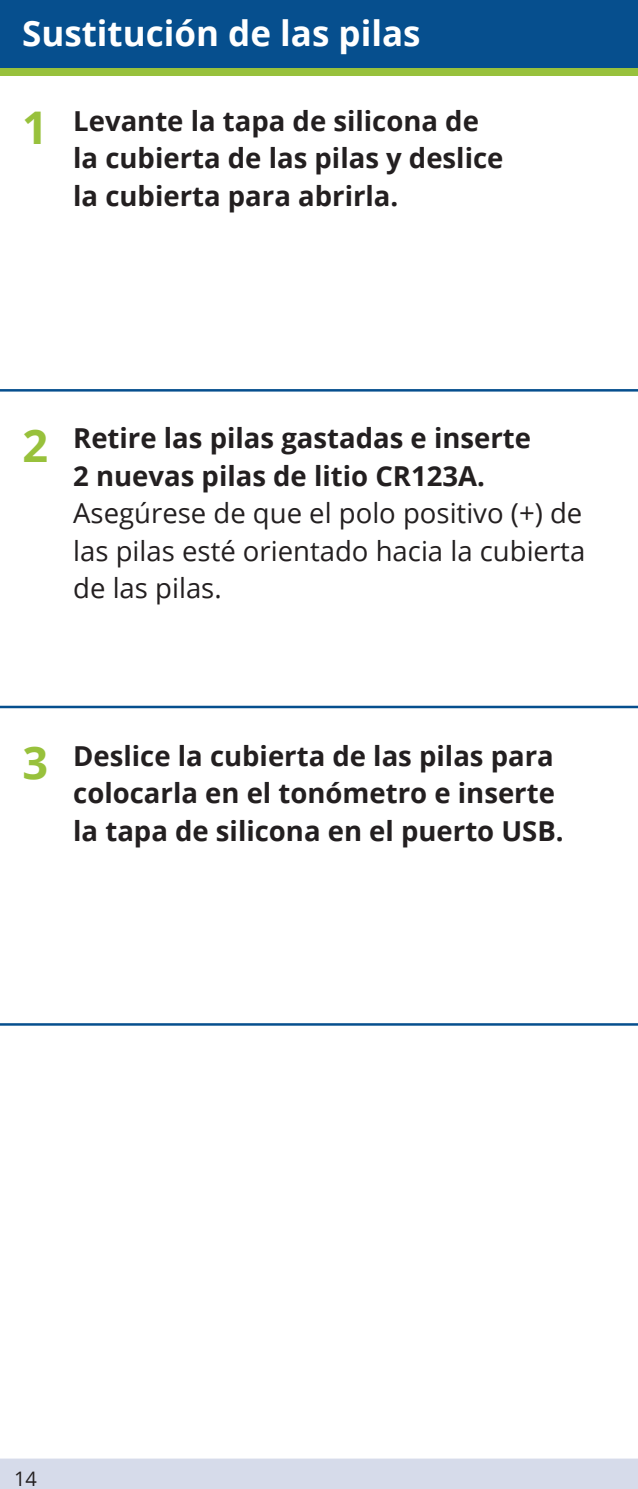
<style>
.page{position:relative;width:638px;height:1489px;background:#fff}
.page>*{position:absolute;margin:0;border:0;box-sizing:border-box;transform-origin:0 0}
.t1{font:700 45px "Open Sans";color:#98c13c}
.t2{font:700 35px "Open Sans";color:#fff}
.t3{font:700 27.5px/37.5px "Open Sans";color:#231f20}
.t4{font:27.5px/37.5px "Open Sans";color:#231f20;text-align:justify}
.t5{font:20px "Open Sans";color:#231f20}
</style>
<div class="page">
<div style="left:0;top:1458px;width:638px;height:30px;background:#d6dbea"></div>
<div style="left:0;top:0;width:638px;height:68px;background:#064f8e"></div>
<div style="left:0;top:68px;width:638px;height:8px;background:#98c13c"></div>
<hr style="left:0;top:389px;width:638px;height:2px;background:#064f8e">
<hr style="left:0;top:705px;width:638px;height:3px;background:#064f8e">
<hr style="left:0;top:1023px;width:638px;height:2px;background:#064f8e">
<p class="t2" style="left:22px;top:9px;width:400px">Sustitución de las pilas</p>
<h1 class="t1" style="left:22px;top:96px;width:27px">1</h1>
<p class="t3" style="left:73px;top:101px;width:432px">Levante la tapa de silicona de la cubierta de las pilas y deslice la cubierta para abrirla.</p>
<h1 class="t1" style="left:23px;top:413px;width:27px">2</h1>
<p class="t3" style="left:73px;top:419px;width:459px">Retire las pilas gastadas e inserte<br>2 nuevas pilas de litio CR123A.</p>
<p class="t4" style="left:73px;top:494px;width:513px">Asegúrese de que el polo positivo (+) de las pilas esté orientado hacia la cubierta de las pilas.</p>
<h1 class="t1" style="left:23px;top:730px;width:27px">3</h1>
<p class="t3" style="left:73px;top:736px;width:492px">Deslice la cubierta de las pilas para colocarla en el tonómetro e inserte la tapa de silicona en el puerto USB.</p>
<p class="t5" style="left:14px;top:1464px;width:24px">14</p>
</div>
